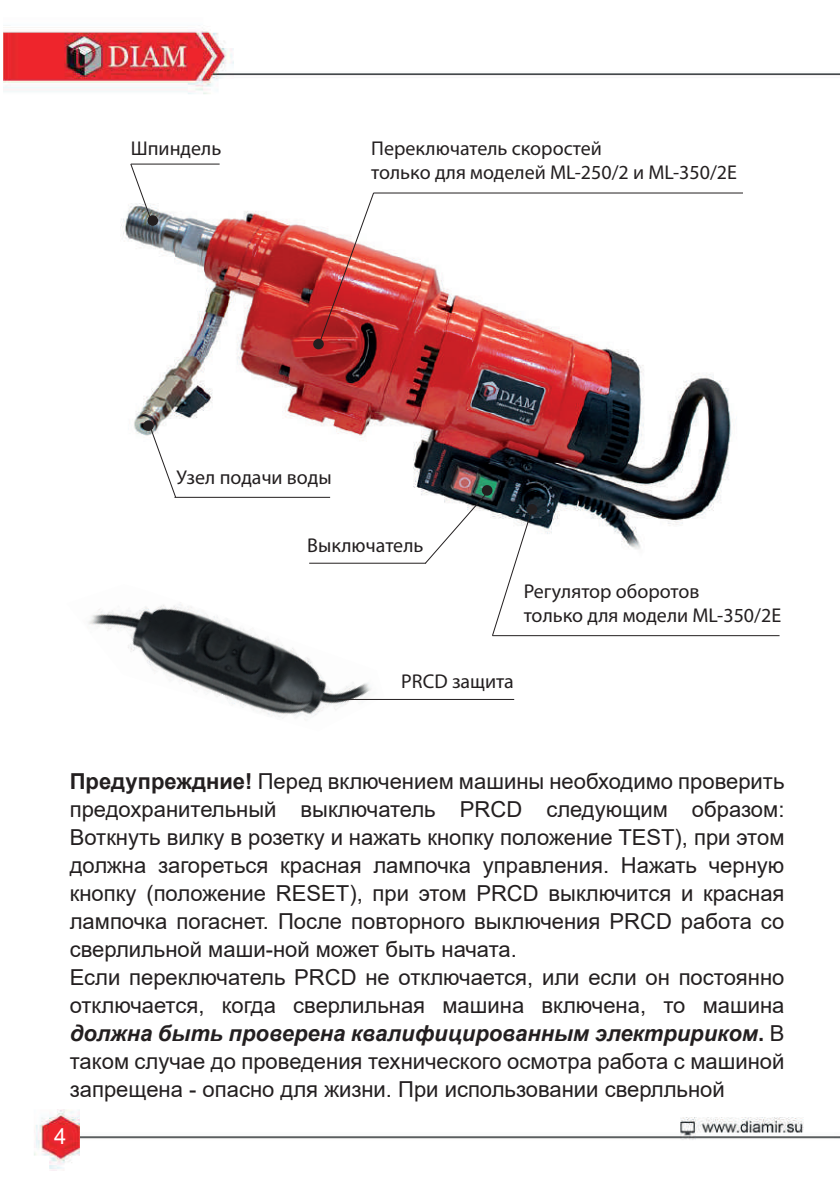
<style>
.page{position:relative;width:840px;height:1191px;background:#fff}
.page>*{position:absolute;margin:0;border:0;box-sizing:border-box;transform-origin:0 0}
.t1{font:22px/28px "Arial";color:#231f20}
.t2{font:22px "Arial";color:#fff}
.t3{font:20px/24px "Myriad Pro";color:#231f20}
.s1{font-weight:700}
.s2{font-weight:700;font-style:italic}
</style>
<div class="page">
<img style="left:3px;top:27px;width:836px;height:1144px">
<img style="left:98px;top:164px;width:655px;height:396px">
<hr style="left:131px;top:164px;width:88px;height:1px;background:#231f20">
<svg style="left:129px;top:163px;width:24px;height:60px"></svg>
<div style="left:147px;top:215px;width:11px;height:11px;background:#231f20;border-radius:50%"></div>
<hr style="left:373px;top:192px;width:369px;height:1px;background:#231f20">
<img style="left:318px;top:192px;width:56px;height:151px">
<div style="left:313px;top:339px;width:10px;height:10px;background:#231f20;border-radius:50%"></div>
<hr style="left:174px;top:497px;width:156px;height:1px;background:#231f20">
<svg style="left:148px;top:423px;width:29px;height:75px"></svg>
<div style="left:143px;top:420px;width:11px;height:11px;background:#231f20;border-radius:50%"></div>
<hr style="left:309px;top:563px;width:117px;height:1px;background:#231f20">
<div style="left:481px;top:485px;width:11px;height:11px;background:#231f20;border-radius:50%"></div>
<img style="left:66px;top:584px;width:318px;height:147px">
<hr style="left:337px;top:699px;width:177px;height:1px;background:#231f20">
<hr style="left:492px;top:635px;width:287px;height:1px;background:#231f20">
<svg style="left:424px;top:489px;width:109px;height:148px"></svg>
<div style="left:526px;top:504px;width:11px;height:10px;background:#231f20;border-radius:50%"></div>
<p class="t3" style="left:131px;top:136px;width:92px">Шпиндель</p>
<p class="t3" style="left:371px;top:136px;width:367px">Переключатель скоростей<br>только для моделей ML-250/2 и ML-350/2E</p>
<p class="t3" style="left:176px;top:465px;width:157px">Узел подачи воды</p>
<p class="t3" style="left:307px;top:532px;width:118px">Выключатель</p>
<p class="t3" style="left:523px;top:579px;width:259px">Регулятор оборотов<br>только для модели ML-350/2E</p>
<p class="t3" style="left:401px;top:669px;width:114px">PRCD защита</p>
<p class="t1" style="left:70px;top:767px;width:715px"><span class="s1">Предупреждние!</span> Перед включением машины необходимо проверить предохранительный выключатель PRCD следующим образом:<br>Воткнуть вилку в розетку и нажать кнопку положение TEST), при этом должна загореться красная лампочка управления. Нажать черную кнопку (положение RESET), при этом PRCD выключится и красная лампочка погаснет. После повторного выключения PRCD работа со сверлильной маши-ной может быть начата.<br>Если переключатель PRCD не отключается, или если он постоянно отключается, когда сверлильная машина включена, то машина <span class="s2">должна быть проверена квалифицированным электририком</span><span class="s1">.</span> В таком случае до проведения технического осмотра работа с машиной запрещена - опасно для жизни. При использовании сверлльной</p>
<p class="t2" style="left:54px;top:1121px;width:14px">4</p>
</div>
